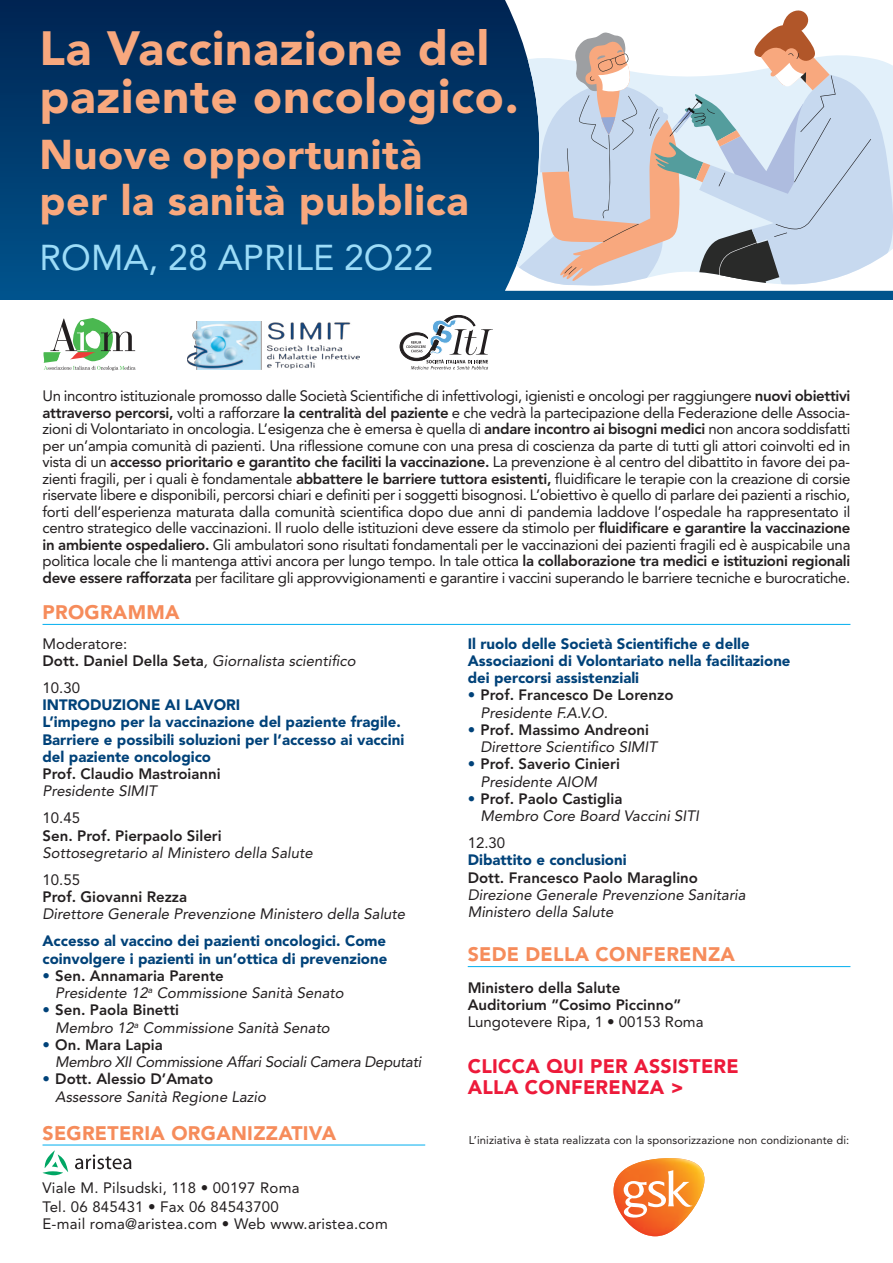
<style>
.page{position:relative;width:893px;height:1263px;background:#fff}
.page>*{position:absolute;margin:0;border:0;box-sizing:border-box;transform-origin:0 0}
.t1{font:900 47.7px "Avenir LT Std";letter-spacing:.015em;color:#f8a87e}
.t2{font:900 41.25px "Avenir LT Std";letter-spacing:.015em;color:#f8a87e}
.t3{font:35.7px "Avenir LT Std";color:#9cdcf8}
.t4{font:900 19.5px "Avenir LT Std";letter-spacing:.015em;color:#f68c5b}
.t5{font:900 19.5px "Avenir LT Std";letter-spacing:.015em;color:#ed1a3a}
.t6{font:15px/16.5px "Avenir LT Std";color:#231f20;text-align:justify}
.t7{font:italic 15px "Avenir LT Std";color:#231f20}
.t8{font:900 15px/17.2px "Avenir LT Std";color:#004279}
.t9{font:800 15px "Avenir LT Std";color:#231f20}
.t10{font:italic 15px "Avenir LT Std";letter-spacing:-.02em;color:#231f20}
.t11{font:11.25px "Avenir LT Std";letter-spacing:.01em;color:#231f20}
.s1{font-weight:800}
.s2{font-weight:800;font-style:normal}
.s3{color:#004279}
</style>
<div class="page">
<div style="left:0;top:0;width:893px;height:300px;background:linear-gradient(to bottom,#002452,#00548d)"></div>
<svg style="left:400px;top:315px;width:93px;height:54px"></svg>
<svg style="left:43px;top:318px;width:93px;height:53px"></svg>
<img style="left:187px;top:322px;width:172px;height:47px">
<hr style="left:468px;top:966px;width:382px;height:1px;background:#00aeef">
<hr style="left:43px;top:1145px;width:382px;height:1px;background:#00aeef">
<svg style="left:43px;top:1150px;width:25px;height:25px"></svg>
<svg style="left:75px;top:1154px;width:56px;height:15px"></svg>
<svg style="left:614px;top:1158px;width:91px;height:79px"></svg>
<hr style="left:43px;top:624px;width:807px;height:1px;background:#00aeef">
<svg style="left:505px;top:0;width:388px;height:9px"></svg>
<svg style="left:505px;top:9px;width:388px;height:282px"></svg>
<p class="t1" style="left:40px;top:28px;width:451px">La Vaccinazione del</p>
<p class="t1" style="left:40px;top:76px;width:481px">paziente oncologico.</p>
<p class="t2" style="left:40px;top:136px;width:384px">Nuove opportunità</p>
<p class="t2" style="left:40px;top:183px;width:430px">per la sanità pubblica</p>
<p class="t3" style="left:40px;top:243px;width:395px">ROMA, 28 APRILE 2O22</p>
<p class="t6" style="left:43px;top:389px;width:809px">Un incontro istituzionale promosso dalle Società Scientifiche di infettivologi, igienisti e oncologi per raggiungere <span class="s1">nuovi obiettivi attraverso percorsi,</span> volti a rafforzare <span class="s1">la centralità del paziente</span> e che vedrà la partecipazione della Federazione delle Associa&shy;zioni di Volontariato in oncologia. L’esigenza che è emersa è quella di <span class="s1">andare incontro ai bisogni medici</span> non ancora soddisfatti per un’ampia comunità di pazienti. Una riflessione comune con una presa di coscienza da parte di tutti gli attori coinvolti ed in vista di un <span class="s1">accesso prioritario e garantito che faciliti la vaccinazione.</span> La prevenzione è al centro del dibattito in favore dei pa&shy;zienti fragili, per i quali è fondamentale <span class="s1">abbattere le barriere tuttora esistenti,</span> fluidificare le terapie con la creazione di corsie riservate libere e disponibili, percorsi chiari e definiti per i soggetti bisognosi. L’obiettivo è quello di parlare dei pazienti a rischio, forti dell’esperienza maturata dalla comunità scientifica dopo due anni di pandemia laddove l’ospedale ha rappresentato il centro strategico delle vaccinazioni. Il ruolo delle istituzioni deve essere da stimolo per <span class="s1">fluidificare e garantire la vaccinazione in ambiente ospedaliero.</span> Gli ambulatori sono risultati fondamentali per le vaccinazioni dei pazienti fragili ed è auspicabile una politica locale che li mantenga attivi ancora per lungo tempo. In tale ottica <span class="s1">la collaborazione tra medici e istituzioni regionali deve essere rafforzata</span> per facilitare gli approvvigionamenti e garantire i vaccini superando le barriere tecniche e burocratiche.</p>
<p class="t4" style="left:43px;top:604px;width:139px">PROGRAMMA</p>
<p class="t6" style="left:43px;top:636px;width:86px">Moderatore:</p>
<p class="t7" style="left:43px;top:654px;width:315px"><span class="s2">Dott. Daniel Della Seta</span>, Giornalista scientifico</p>
<p class="t6" style="left:43px;top:681px;width:39px">10.30</p>
<p class="t8" style="left:43px;top:697px;width:199px">INTRODUZIONE AI LAVORI</p>
<p class="t8" style="left:43px;top:715px;width:363px">L’impegno per la vaccinazione del paziente fragile.<br>Barriere e possibili soluzioni per l’accesso ai vaccini del paziente oncologico</p>
<p class="t9" style="left:43px;top:767px;width:180px">Prof. Claudio Mastroianni</p>
<p class="t7" style="left:43px;top:785px;width:116px">Presidente SIMIT</p>
<p class="t6" style="left:43px;top:811px;width:39px">10.45</p>
<p class="t9" style="left:43px;top:829px;width:181px">Sen. Prof. Pierpaolo Sileri</p>
<p class="t7" style="left:43px;top:846px;width:272px">Sottosegretario al Ministero della Salute</p>
<p class="t6" style="left:43px;top:873px;width:39px">10.55</p>
<p class="t9" style="left:43px;top:890px;width:146px">Prof. Giovanni Rezza</p>
<p class="t7" style="left:43px;top:908px;width:364px">Direttore Generale Prevenzione Ministero della Salute</p>
<p class="t8" style="left:43px;top:934px;width:345px">Accesso al vaccino dei pazienti oncologici. Come</p>
<p class="t8" style="left:43px;top:951px;width:346px">coinvolgere i pazienti in un’ottica di prevenzione</p>
<p class="t9" style="left:43px;top:969px;width:183px"><span class="s3">•</span> Sen. Annamaria Parente</p>
<p class="t7" style="left:55px;top:986px;width:290px">Presidente 12<sup>a</sup> Commissione Sanità Senato</p>
<p class="t9" style="left:43px;top:1004px;width:138px"><span class="s3">•</span> Sen. Paola Binetti</p>
<p class="t7" style="left:55px;top:1021px;width:276px">Membro 12<sup>a</sup> Commissione Sanità Senato</p>
<p class="t9" style="left:43px;top:1038px;width:122px"><span class="s3">•</span> On. Mara Lapia</p>
<p class="t10" style="left:55px;top:1055px;width:367px">Membro XII Commissione Affari Sociali Camera Deputati</p>
<p class="t9" style="left:43px;top:1073px;width:172px"><span class="s3">•</span> Dott. Alessio D’Amato</p>
<p class="t7" style="left:55px;top:1090px;width:212px">Assessore Sanità Regione Lazio</p>
<p class="t4" style="left:43px;top:1125px;width:295px">SEGRETERIA ORGANIZZATIVA</p>
<p class="t6" style="left:43px;top:1181px;width:258px">Viale M. Pilsudski, 118 • 00197 Roma</p>
<p class="t6" style="left:43px;top:1200px;width:238px">Tel. 06 845431 • Fax 06 84543700</p>
<p class="t6" style="left:43px;top:1217px;width:347px">E-mail roma@aristea.com • Web www.aristea.com</p>
<p class="t8" style="left:468px;top:636px;width:283px">Il ruolo delle Società Scientifiche e delle</p>
<p class="t8" style="left:468px;top:653px;width:324px">Associazioni di Volontariato nella facilitazione</p>
<p class="t8" style="left:468px;top:670px;width:173px">dei percorsi assistenziali</p>
<p class="t9" style="left:468px;top:689px;width:207px"><span class="s3">•</span> Prof. Francesco De Lorenzo</p>
<p class="t7" style="left:480px;top:706px;width:129px">Presidente F.A.V.O.</p>
<p class="t9" style="left:468px;top:723px;width:183px"><span class="s3">•</span> Prof. Massimo Andreoni</p>
<p class="t7" style="left:480px;top:740px;width:178px">Direttore Scientifico SIMIT</p>
<p class="t9" style="left:468px;top:758px;width:154px"><span class="s3">•</span> Prof. Saverio Cinieri</p>
<p class="t7" style="left:480px;top:775px;width:118px">Presidente AIOM</p>
<p class="t9" style="left:468px;top:792px;width:156px"><span class="s3">•</span> Prof. Paolo Castiglia</p>
<p class="t7" style="left:480px;top:809px;width:220px">Membro Core Board Vaccini SITI</p>
<p class="t6" style="left:468px;top:836px;width:39px">12.30</p>
<p class="t8" style="left:468px;top:853px;width:160px">Dibattito e conclusioni</p>
<p class="t9" style="left:468px;top:871px;width:232px">Dott. Francesco Paolo Maraglino</p>
<p class="t7" style="left:468px;top:888px;width:279px">Direzione Generale Prevenzione Sanitaria</p>
<p class="t7" style="left:468px;top:905px;width:147px">Ministero della Salute</p>
<p class="t4" style="left:468px;top:946px;width:269px">SEDE DELLA CONFERENZA</p>
<p class="t9" style="left:468px;top:981px;width:154px">Ministero della Salute</p>
<p class="t9" style="left:468px;top:998px;width:215px">Auditorium ”Cosimo Piccinno”</p>
<p class="t6" style="left:468px;top:1015px;width:237px">Lungotevere Ripa, 1 • 00153 Roma</p>
<p class="t5" style="left:468px;top:1058px;width:273px">CLICCA QUI PER ASSISTERE</p>
<p class="t5" style="left:468px;top:1079px;width:217px">ALLA CONFERENZA &gt;</p>
<p class="t11" style="left:469px;top:1135px;width:382px">L’iniziativa è stata realizzata con la sponsorizzazione non condizionante di:</p>
</div>
